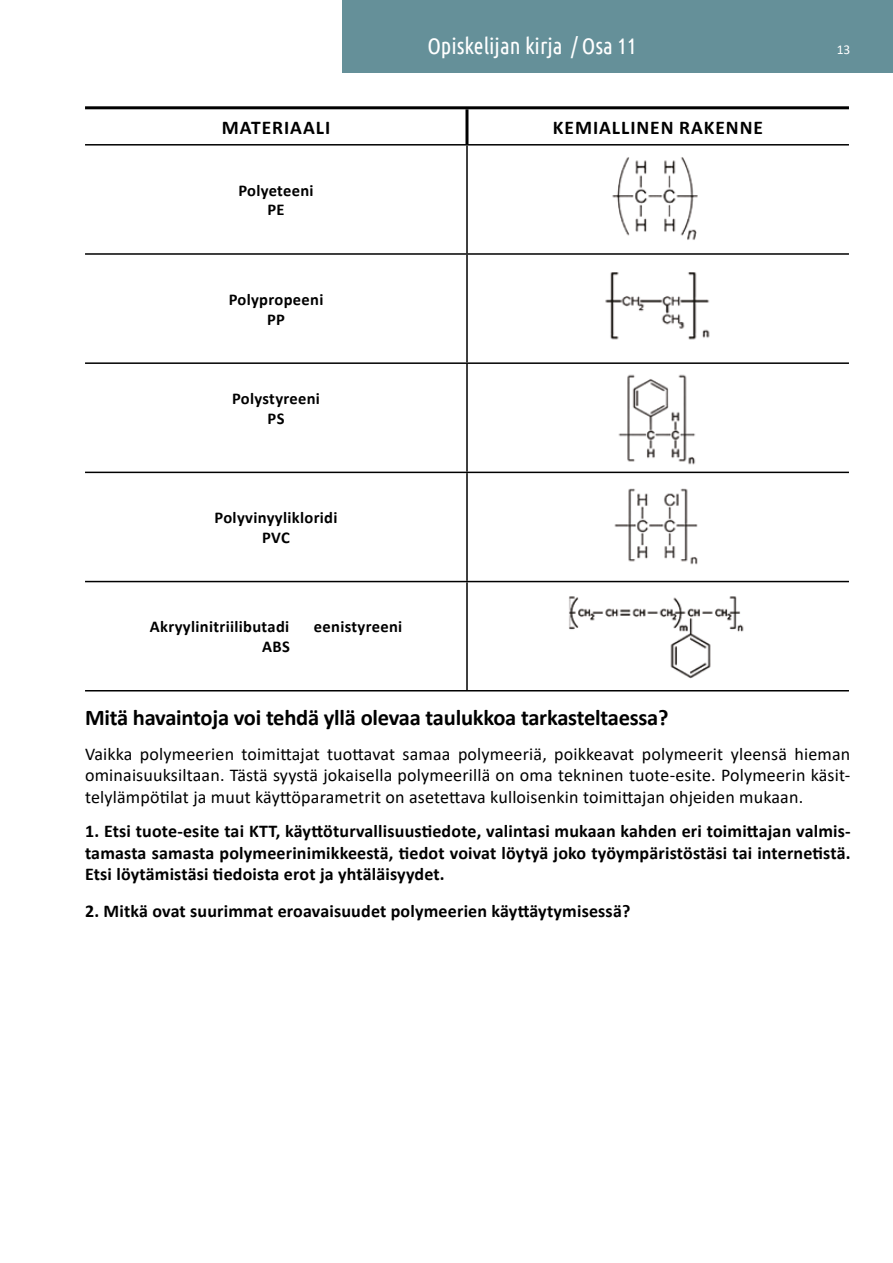
<style>
.page{position:relative;width:893px;height:1263px;background:#fff}
.page>*{position:absolute;margin:0;border:0;box-sizing:border-box;transform-origin:0 0}
.t1{font:700 22.5px "Calibri";letter-spacing:-.01em;color:#000}
.t2{font:22.5px "Ubuntu Condensed";color:#fff}
.t3{font:700 19.5px "Calibri";letter-spacing:.05em;color:#000}
.t4{font:700 18px/21.6px "Calibri";letter-spacing:.01em;color:#000;text-align:justify}
.t5{font:18px/21.6px "Calibri";letter-spacing:.01em;color:#000;text-align:justify}
.t6{font:700 16.5px/19.8px "Calibri";letter-spacing:.02em;color:#000;text-align:center}
.t7{font:13.5px "Calibri";color:#fff}
</style>
<div class="page">
<div style="left:342px;top:0;width:551px;height:72px;background:#659099"></div>
<hr style="left:466px;top:146px;width:2px;height:107px;background:#000">
<hr style="left:466px;top:255px;width:2px;height:107px;background:#000">
<hr style="left:466px;top:364px;width:2px;height:108px;background:#000">
<hr style="left:466px;top:473px;width:2px;height:108px;background:#000">
<hr style="left:466px;top:582px;width:2px;height:108px;background:#000">
<hr style="left:85px;top:106px;width:382px;height:3px;background:#000">
<hr style="left:467px;top:106px;width:382px;height:3px;background:#000">
<hr style="left:85px;top:144px;width:382px;height:2px;background:#000">
<hr style="left:467px;top:144px;width:382px;height:2px;background:#000">
<hr style="left:85px;top:253px;width:382px;height:2px;background:#000">
<hr style="left:467px;top:253px;width:382px;height:2px;background:#000">
<hr style="left:85px;top:362px;width:382px;height:2px;background:#000">
<hr style="left:467px;top:362px;width:382px;height:2px;background:#000">
<hr style="left:85px;top:472px;width:382px;height:1px;background:#000">
<hr style="left:467px;top:472px;width:382px;height:1px;background:#000">
<hr style="left:85px;top:581px;width:382px;height:1px;background:#000">
<hr style="left:467px;top:581px;width:382px;height:1px;background:#000">
<hr style="left:85px;top:690px;width:382px;height:1px;background:#000">
<hr style="left:467px;top:690px;width:382px;height:1px;background:#000">
<hr style="left:465px;top:109px;width:3px;height:35px;background:#000">
<img style="left:612px;top:157px;width:86px;height:83px">
<img style="left:605px;top:272px;width:105px;height:68px">
<img style="left:618px;top:374px;width:78px;height:91px">
<img style="left:614px;top:488px;width:84px;height:77px">
<img style="left:569px;top:596px;width:175px;height:83px">
<p class="t2" style="left:427px;top:32px;width:211px">Opiskelijan kirja / Osa 11</p>
<p class="t7" style="left:837px;top:40px;width:15px">13</p>
<p class="t3" style="left:222px;top:113px;width:110px">MATERIAALI</p>
<p class="t3" style="left:553px;top:113px;width:212px">KEMIALLINEN RAKENNE</p>
<p class="t6" style="left:238px;top:180px;width:77px">Polyeteeni<br>PE</p>
<p class="t6" style="left:229px;top:289px;width:96px">Polypropeeni<br>PP</p>
<p class="t6" style="left:232px;top:389px;width:89px">Polystyreeni<br>PS</p>
<p class="t6" style="left:215px;top:508px;width:124px">Polyvinyylikloridi<br>PVC</p>
<p class="t6" style="left:150px;top:617px;width:141px">Akryylinitriilibutadi</p>
<p class="t6" style="left:314px;top:617px;width:90px">eenistyreeni</p>
<p class="t6" style="left:262px;top:637px;width:29px">ABS</p>
<p class="t1" style="left:85px;top:702px;width:585px">Mitä havaintoja voi tehdä yllä olevaa taulukkoa tarkasteltaessa?</p>
<p class="t5" style="left:85px;top:742px;width:767px">Vaikka polymeerien toimittajat tuottavat samaa polymeeriä, poikkeavat polymeerit yleensä hieman ominaisuuksiltaan. Tästä syystä jokaisella polymeerillä on oma tekninen tuote-esite. Polymeerin käsit&shy;telylämpötilat ja muut käyttöparametrit on asetettava kulloisenkin toimittajan ohjeiden mukaan.</p>
<p class="t4" style="left:85px;top:820px;width:767px">1. Etsi tuote-esite tai KTT, käyttöturvallisuustiedote, valintasi mukaan kahden eri toimittajan valmis&shy;tamasta samasta polymeerinimikkeestä, tiedot voivat löytyä joko työympäristöstäsi tai internetistä.<br>Etsi löytämistäsi tiedoista erot ja yhtäläisyydet.</p>
<p class="t4" style="left:85px;top:899px;width:547px">2. Mitkä ovat suurimmat eroavaisuudet polymeerien käyttäytymisessä?</p>
</div>
